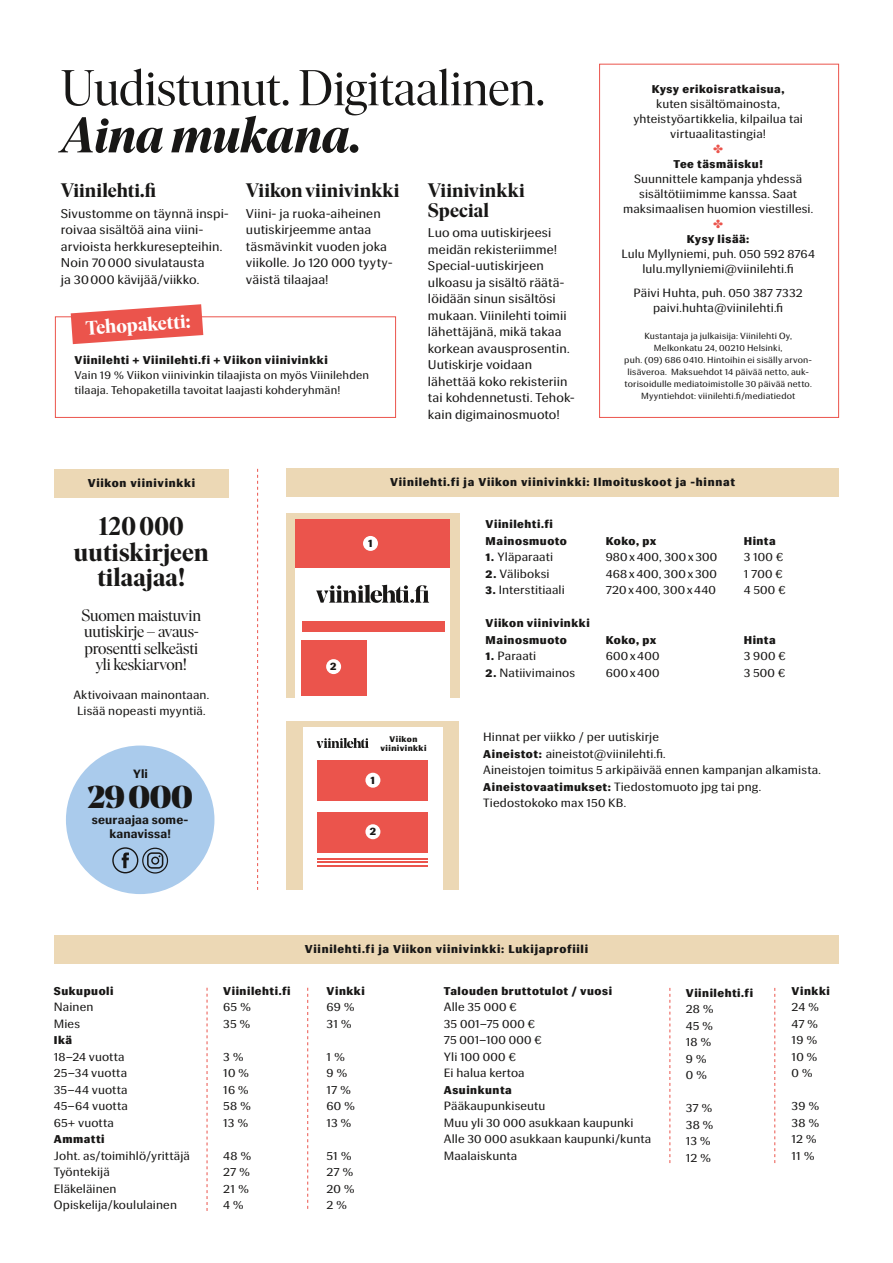
<style>
.page{position:relative;width:893px;height:1263px;background:#fff}
.page>*{position:absolute;margin:0;border:0;box-sizing:border-box;transform-origin:0 0}
.t1{font:50.25px "Ivar Display";color:#181716}
.t2{font:italic 700 50.25px "Ivar Display";color:#181716}
.t3{font:900 31.5px "Noe Display";letter-spacing:-.035em;color:#181716}
.t4{font:700 25.5px/25.5px "Ivar Display";letter-spacing:.01em;color:#181716;text-align:center}
.t5{font:700 19.5px/19.5px "Ivar Display";letter-spacing:.01em;color:#181716}
.t6{font:700 19.5px "Ivar Display";color:#fff}
.t7{font:16.5px/16.5px "Ivar Display";letter-spacing:-.005em;color:#181716;text-align:center}
.t8{font:12.75px/16.5px "Siri";letter-spacing:.005em;color:#181716;scale:1.06 1}
.t9{font:12px/16.5px "Siri";letter-spacing:.01em;color:#181716;scale:1.06 1}
.t10{font:700 12px/13.5px "Siri";letter-spacing:.015em;color:#181716;text-align:center;scale:1.06 1}
.t11{font:800 11.4px "Siri";letter-spacing:.06em;color:#181716;scale:1.05 1}
.t12{font:800 11.25px/16.5px "Siri";letter-spacing:.045em;color:#181716;scale:1.06 1}
.t13{font:11.25px/15px "Siri";letter-spacing:.01em;color:#181716;scale:1.06 1}
.t14{font:800 10.35px "Siri";color:#181716;scale:1.05 1}
.t15{font:8.85px/12px "Siri";letter-spacing:.015em;color:#181716;text-align:center;scale:1.06 1}
.t16{font:800 8.1px/8.7px "Siri";letter-spacing:.05em;color:#181716;text-align:center;scale:1.06 1}
.s1{font-weight:800;font-size:11.25px}
</style>
<div class="page">
<div style="left:286px;top:468px;width:553px;height:29px;background:#ecd8b5"></div>
<div style="left:54px;top:469px;width:175px;height:28px;background:#ecd8b5"></div>
<div style="left:66px;top:745px;width:148px;height:149px;background:#aacbec;border-radius:50%"></div>
<svg style="left:112px;top:847px;width:56px;height:26px"></svg>
<div style="left:54px;top:935px;width:785px;height:29px;background:#ecd8b5"></div>
<svg style="left:774px;top:988px;width:1px;height:175px"></svg>
<svg style="left:669px;top:988px;width:1px;height:175px"></svg>
<svg style="left:307px;top:988px;width:1px;height:221px"></svg>
<svg style="left:207px;top:988px;width:1px;height:223px"></svg>
<div style="left:55px;top:316px;width:341px;height:102px;border:1px solid #eb544c"></div>
<div style="left:599px;top:64px;width:240px;height:354px;border:1px solid #eb544c"></div>
<div style="left:286px;top:513px;width:173px;height:184px;background:#ecd8b5"></div>
<div style="left:296px;top:519px;width:154px;height:186px;background:#fff"></div>
<div style="left:296px;top:519px;width:154px;height:49px;background:#eb544c"></div>
<div style="left:302px;top:621px;width:142px;height:11px;background:#eb544c"></div>
<div style="left:363px;top:536px;width:15px;height:15px;background:#fff;border-radius:50%"></div>
<div style="left:301px;top:640px;width:66px;height:56px;background:#eb544c"></div>
<div style="left:326px;top:659px;width:15px;height:15px;background:#fff;border-radius:50%"></div>
<svg style="left:316px;top:585px;width:113px;height:18px"></svg>
<svg style="left:71px;top:304px;width:132px;height:40px"></svg>
<svg style="left:257px;top:469px;width:1px;height:421px"></svg>
<div style="left:286px;top:721px;width:173px;height:169px;background:#ecd8b5"></div>
<div style="left:303px;top:727px;width:140px;height:174px;background:#fff"></div>
<div style="left:318px;top:760px;width:110px;height:40px;background:#eb544c"></div>
<div style="left:365px;top:773px;width:15px;height:15px;background:#fff;border-radius:50%"></div>
<div style="left:318px;top:812px;width:110px;height:40px;background:#eb544c"></div>
<hr style="left:318px;top:858px;width:110px;height:2px;background:#eb544c">
<hr style="left:318px;top:861px;width:110px;height:2px;background:#eb544c">
<hr style="left:318px;top:865px;width:110px;height:2px;background:#eb544c">
<div style="left:365px;top:824px;width:15px;height:15px;background:#fff;border-radius:50%"></div>
<svg style="left:317px;top:738px;width:52px;height:10px"></svg>
<h1 class="t1" style="left:61px;top:61px;width:486px">Uudistunut. Digitaalinen.</h1>
<h1 class="t2" style="left:61px;top:107px;width:303px">Aina mukana.</h1>
<h3 class="t5" style="left:61px;top:181px;width:97px">Viinilehti.fi</h3>
<p class="t8" style="left:61px;top:205px;width:160px">Sivustomme on täynnä inspi&shy;roivaa sisältöä aina viini&shy;arvioista herkkuresepteihin.<br>Noin 70000 sivulatausta<br>ja 30000 kävijää/viikko.</p>
<h3 class="t6" style="left:85px;top:317px;width:106px;rotate:-4deg">Tehopaketti:</h3>
<h3 class="t5" style="left:246px;top:181px;width:155px">Viikon viinivinkki</h3>
<p class="t8" style="left:246px;top:205px;width:140px">Viini- ja ruoka-aiheinen uutiskirjeemme antaa täsmävinkit vuoden joka viikolle. Jo 120 000 tyyty&shy;väistä tilaajaa!</p>
<p class="t12" style="left:75px;top:352px;width:240px">Viinilehti + Viinilehti.fi + Viikon viinivinkki</p>
<p class="t13" style="left:75px;top:368px;width:279px">Vain 19 % Viikon viinivinkin tilaajista on myös Viinilehden tilaaja. Tehopaketilla tavoitat laajasti kohderyhmän!</p>
<h3 class="t5" style="left:428px;top:181px;width:98px">Viinivinkki<br>Special</h3>
<p class="t8" style="left:428px;top:225px;width:140px">Luo oma uutiskirjeesi meidän rekisteriimme!<br>Special-uutiskirjeen ulkoasu ja sisältö räätä&shy;löidään sinun sisältösi mukaan. Viinilehti toimii lähettäjänä, mikä takaa korkean avausprosentin.<br>Uutiskirje voidaan lähettää koko rekisteriin tai kohdennetusti. Tehok&shy;kain digimainosmuoto!</p>
<p class="t12" style="left:652px;top:81px;width:127px">Kysy erikoisratkaisua,</p>
<p class="t9" style="left:633px;top:97px;width:162px;line-height:15px;text-align:center">kuten sisältömainosta, yhteistyöartikkelia, kilpailua tai virtuaalitastingia!</p>
<p class="t12" style="left:674px;top:156px;width:86px">Tee täsmäisku!</p>
<p class="t9" style="left:623px;top:172px;width:181px;line-height:15px;text-align:center">Suunnittele kampanja yhdessä sisältötiimimme kanssa. Saat maksimaalisen huomion viestillesi.</p>
<p class="t12" style="left:687px;top:231px;width:60px">Kysy lisää:</p>
<p class="t9" style="left:621px;top:247px;width:184px;line-height:15px;text-align:center">Lulu Myllyniemi, puh. 050 592 8764 lulu.myllyniemi@viinilehti.fi</p>
<p class="t9" style="left:633px;top:286px;width:161px;line-height:15px;text-align:center">Päivi Huhta, puh. 050 387 7332 paivi.huhta@viinilehti.fi</p>
<p class="t15" style="left:624px;top:330px;width:179px">Kustantaja ja julkaisija: Viinilehti Oy, Melkonkatu 24, 00210 Helsinki,<br>puh. (09) 686 0410. Hintoihin ei sisälly arvon&shy;lisäveroa. Maksuehdot 14 päivää netto, auk&shy;torisoidulle mediatoimistolle 30 päivää netto.<br>Myyntiehdot: viinilehti.fi/mediatiedot</p>
<p class="t11" style="left:88px;top:476px;width:104px">Viikon viinivinkki</p>
<h3 class="t4" style="left:74px;top:514px;width:136px">120 000 uutiskirjeen tilaajaa!</h3>
<h3 class="t7" style="left:81px;top:607px;width:121px">Suomen maistuvin uutiskirje – avaus&shy;prosentti selkeästi yli keskiarvon!</h3>
<p class="t9" style="left:73px;top:686px;width:130px;text-align:center">Aktivoivaan mainontaan.<br>Lisää nopeasti myyntiä.</p>
<p class="t10" style="left:133px;top:767px;width:16px">Yli</p>
<h2 class="t3" style="left:87px;top:776px;width:107px">29000</h2>
<p class="t10" style="left:92px;top:813px;width:93px">seuraajaa some&shy;kanavissa!</p>
<p class="t14" style="left:330px;top:660px;width:7px">2</p>
<p class="t14" style="left:368px;top:537px;width:6px">1</p>
<p class="t11" style="left:390px;top:475px;width:330px">Viinilehti.fi ja Viikon viinivinkki: Ilmoituskoot ja -hinnat</p>
<p class="t12" style="left:486px;top:516px;width:78px">Viinilehti.fi<br>Mainosmuoto</p>
<p class="t12" style="left:606px;top:533px;width:49px">Koko, px</p>
<p class="t12" style="left:744px;top:533px;width:32px">Hinta</p>
<p class="t9" style="left:486px;top:549px;width:65px"><span class="s1">1.</span> Yläparaati</p>
<p class="t9" style="left:606px;top:549px;width:107px">980x400, 300x300</p>
<p class="t9" style="left:744px;top:549px;width:39px">3 100 €</p>
<p class="t9" style="left:486px;top:566px;width:62px"><span class="s1">2.</span> Väliboksi</p>
<p class="t9" style="left:606px;top:566px;width:106px">468x400, 300x300</p>
<p class="t9" style="left:744px;top:566px;width:38px">1 700 €</p>
<p class="t9" style="left:486px;top:582px;width:76px"><span class="s1">3.</span> Interstitiaali</p>
<p class="t9" style="left:606px;top:582px;width:106px">720x400, 300x440</p>
<p class="t9" style="left:744px;top:582px;width:41px">4 500 €</p>
<p class="t12" style="left:486px;top:615px;width:100px">Viikon viinivinkki<br>Mainosmuoto</p>
<p class="t12" style="left:606px;top:632px;width:49px">Koko, px</p>
<p class="t12" style="left:744px;top:632px;width:32px">Hinta</p>
<p class="t9" style="left:486px;top:648px;width:49px"><span class="s1">1.</span> Paraati</p>
<p class="t9" style="left:606px;top:648px;width:52px">600x400</p>
<p class="t9" style="left:744px;top:648px;width:41px">3 900 €</p>
<p class="t9" style="left:486px;top:665px;width:86px"><span class="s1">2.</span> Natiivimainos</p>
<p class="t9" style="left:606px;top:665px;width:52px">600x400</p>
<p class="t9" style="left:744px;top:665px;width:41px">3 500 €</p>
<p class="t16" style="left:381px;top:735px;width:45px">Viikon viinivinkki</p>
<p class="t14" style="left:371px;top:774px;width:6px">1</p>
<p class="t14" style="left:370px;top:826px;width:7px">2</p>
<p class="t9" style="left:483px;top:729px;width:320px">Hinnat per viikko / per uutiskirje<br><span class="s1">Aineistot:</span> aineistot@viinilehti.fi.<br>Aineistojen toimitus 5 arkipäivää ennen kampanjan alkamista.<br><span class="s1">Aineistovaatimukset:</span> Tiedostomuoto jpg tai png.<br>Tiedostokoko max 150 KB.</p>
<p class="t12" style="left:54px;top:982px;width:58px">Sukupuoli</p>
<p class="t9" style="left:54px;top:999px;width:39px">Nainen<br>Mies</p>
<p class="t12" style="left:54px;top:1032px;width:19px">Ikä</p>
<p class="t9" style="left:54px;top:1048px;width:72px">18–24 vuotta<br>25–34 vuotta<br>35–44 vuotta<br>45–64 vuotta<br>65+ vuotta</p>
<p class="t12" style="left:54px;top:1131px;width:49px">Ammatti</p>
<p class="t9" style="left:54px;top:1147px;width:130px">Joht. as/toimihlö/yrittäjä<br>Työntekijä<br>Eläkeläinen<br>Opiskelija/koululainen</p>
<p class="t12" style="left:223px;top:982px;width:65px">Viinilehti.fi</p>
<p class="t9" style="left:223px;top:999px;width:28px">65 %<br>35 %</p>
<p class="t9" style="left:223px;top:1048px;width:28px">3 %<br>10 %<br>16 %<br>58 %<br>13 %</p>
<p class="t9" style="left:223px;top:1147px;width:28px">48 %<br>27 %<br>21 %<br>4 %</p>
<p class="t11" style="left:305px;top:942px;width:271px">Viinilehti.fi ja Viikon viinivinkki: Lukijaprofiili</p>
<p class="t12" style="left:327px;top:982px;width:38px">Vinkki</p>
<p class="t9" style="left:327px;top:999px;width:28px">69 %<br>31 %</p>
<p class="t9" style="left:327px;top:1048px;width:28px">1 %<br>9 %<br>17 %<br>60 %<br>13 %</p>
<p class="t9" style="left:327px;top:1147px;width:28px">51 %<br>27 %<br>20 %<br>2 %</p>
<p class="t12" style="left:444px;top:982px;width:160px">Talouden bruttotulot / vuosi</p>
<p class="t9" style="left:444px;top:999px;width:94px">Alle 35 000 €<br>35 001–75 000 €<br>75 001–100 000 €<br>Yli 100 000 €<br>Ei halua kertoa</p>
<p class="t12" style="left:444px;top:1081px;width:66px">Asuinkunta</p>
<p class="t9" style="left:444px;top:1098px;width:197px">Pääkaupunkiseutu<br>Muu yli 30 000 asukkaan kaupunki<br>Alle 30 000 asukkaan kaupunki/kunta<br>Maalaiskunta</p>
<p class="t12" style="left:686px;top:984px;width:65px">Viinilehti.fi</p>
<p class="t9" style="left:686px;top:1001px;width:28px">28 %<br>45 %<br>18 %<br>9 %<br>0 %</p>
<p class="t9" style="left:686px;top:1100px;width:28px">37 %<br>38 %<br>13 %<br>12 %</p>
<p class="t12" style="left:792px;top:982px;width:38px">Vinkki</p>
<p class="t9" style="left:792px;top:999px;width:27px">24 %<br>47 %<br>19 %<br>10 %<br>0 %</p>
<p class="t9" style="left:792px;top:1098px;width:28px">39 %<br>38 %<br>12 %<br>11 %</p>
</div>
